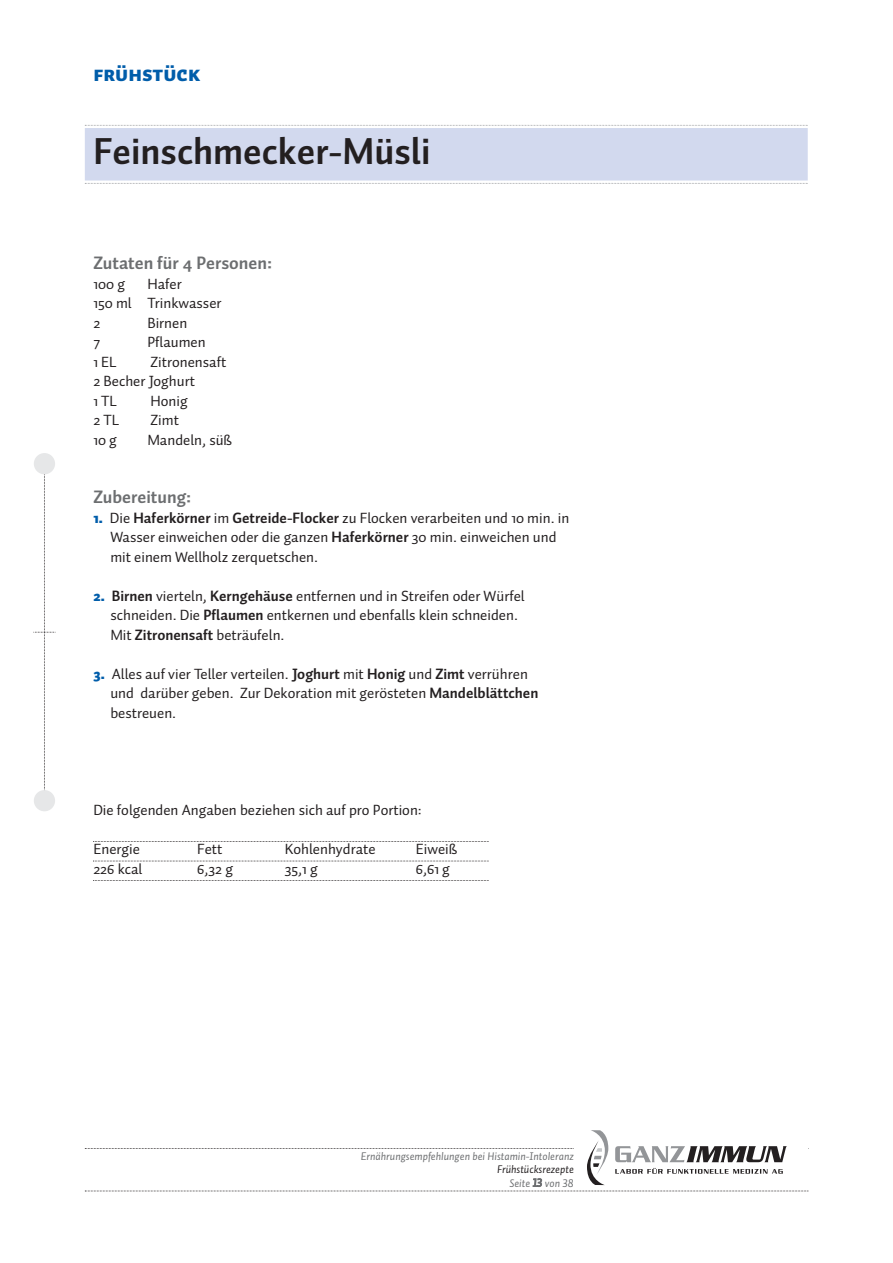
<style>
.page{position:relative;width:893px;height:1263px;background:#fff}
.page>*{position:absolute;margin:0;border:0;box-sizing:border-box;transform-origin:0 0}
.t1{font:700 37.5px "Auto 1";color:#231f20}
.t2{font:21px "Auto 1 Black Sm Cp";color:#005daa}
.t3{font:700 18px "Auto 1";color:#6c6e70}
.t4{font:15px/19.5px "Auto 1";color:#231f20}
.t5{font:11.25px "Auto 1 Italic LF";color:#6c6e70}
.t6{font:11.25px "Auto 1 Italic LF";color:#231f20}
.s1{font-weight:900;color:#005daa}
.s2{font-weight:700}
</style>
<div class="page">
<svg style="left:85px;top:1130px;width:724px;height:61px"></svg>
<div style="left:34px;top:790px;width:21px;height:21px;background:#e6e7e8;border-radius:50%"></div>
<div style="left:34px;top:453px;width:21px;height:21px;background:#e6e7e8;border-radius:50%"></div>
<svg style="left:33px;top:467px;width:23px;height:324px"></svg>
<svg style="left:93px;top:841px;width:396px;height:1px"></svg>
<svg style="left:93px;top:861px;width:396px;height:1px"></svg>
<svg style="left:93px;top:880px;width:396px;height:1px"></svg>
<svg style="left:85px;top:125px;width:723px;height:1px"></svg>
<div style="left:85px;top:128px;width:723px;height:53px;background:#d2d9ee"></div>
<svg style="left:85px;top:183px;width:723px;height:1px"></svg>
<h2 class="t2" style="left:93px;top:61px;width:109px">Frühstück</h2>
<h1 class="t1" style="left:93px;top:137px;width:339px">Feinschmecker-Müsli</h1>
<p class="t3" style="left:93px;top:256px;width:180px">Zutaten für 4 Personen:</p>
<p class="t4" style="left:93px;top:275px;width:33px">100 g</p>
<p class="t4" style="left:93px;top:275px;width:130px;text-indent:54px">Hafer<br>150 ml Trinkwasser<br>2</p>
<p class="t4" style="left:147px;top:314px;width:42px">Birnen</p>
<p class="t4" style="left:93px;top:334px;width:8px">7</p>
<p class="t4" style="left:147px;top:334px;width:60px">Pflaumen</p>
<p class="t4" style="left:93px;top:353px;width:25px">1 EL</p>
<p class="t4" style="left:93px;top:353px;width:135px;text-indent:57px">Zitronensaft<br>2 Becher Joghurt<br>1 TL</p>
<p class="t4" style="left:151px;top:392px;width:39px">Honig</p>
<p class="t4" style="left:93px;top:412px;width:27px">2 TL</p>
<p class="t4" style="left:151px;top:412px;width:30px">Zimt</p>
<p class="t4" style="left:93px;top:431px;width:25px">10 g</p>
<p class="t4" style="left:147px;top:431px;width:86px">Mandeln, süß</p>
<p class="t3" style="left:93px;top:490px;width:100px">Zubereitung:</p>
<p class="t4" style="left:110px;top:509px;width:460px;text-indent:-17px"><span class="s1">1.</span> Die <span class="s2">Haferkörner</span> im <span class="s2">Getreide-Flocker</span> zu Flocken verarbeiten und 10 min. in<br>Wasser einweichen oder die ganzen <span class="s2">Haferkörner</span> 30 min. einweichen und mit einem Wellholz zerquetschen.</p>
<p class="t4" style="left:110px;top:587px;width:416px;text-indent:-17px"><span class="s1">2.</span> <span class="s2">Birnen</span> vierteln, <span class="s2">Kerngehäuse</span> entfernen und in Streifen oder Würfel schneiden. Die <span class="s2">Pflaumen</span> entkernen und ebenfalls klein schneiden.<br>Mit <span class="s2">Zitronensaft</span> beträufeln.</p>
<p class="t4" style="left:110px;top:665px;width:430px;text-indent:-17px"><span class="s1">3.</span> Alles auf vier Teller verteilen. <span class="s2">Joghurt</span> mit <span class="s2">Honig</span> und <span class="s2">Zimt</span> verrühren und darüber geben. Zur Dekoration mit gerösteten <span class="s2">Mandelblättchen </span>bestreuen.</p>
<p class="t4" style="left:93px;top:802px;width:330px">Die folgenden Angaben beziehen sich auf pro Portion:</p>
<p class="t4" style="left:93px;top:841px;width:48px">Energie</p>
<p class="t4" style="left:197px;top:841px;width:27px">Fett</p>
<p class="t4" style="left:285px;top:841px;width:92px">Kohlenhydrate</p>
<p class="t4" style="left:416px;top:841px;width:43px">Eiweiß</p>
<p class="t4" style="left:93px;top:860px;width:51px">226 kcal</p>
<p class="t4" style="left:197px;top:860px;width:37px">6,32 g</p>
<p class="t4" style="left:285px;top:860px;width:35px">35,1 g</p>
<p class="t4" style="left:416px;top:860px;width:36px">6,61 g</p>
<p class="t5" style="left:361px;top:1152px;width:214px">Ernährungsempfehlungen bei Histamin-Intoleranz</p>
<p class="t6" style="left:497px;top:1165px;width:78px">Frühstücksrezepte</p>
<p class="t5" style="left:509px;top:1179px;width:66px">Seite 13 von 38</p>
</div>
